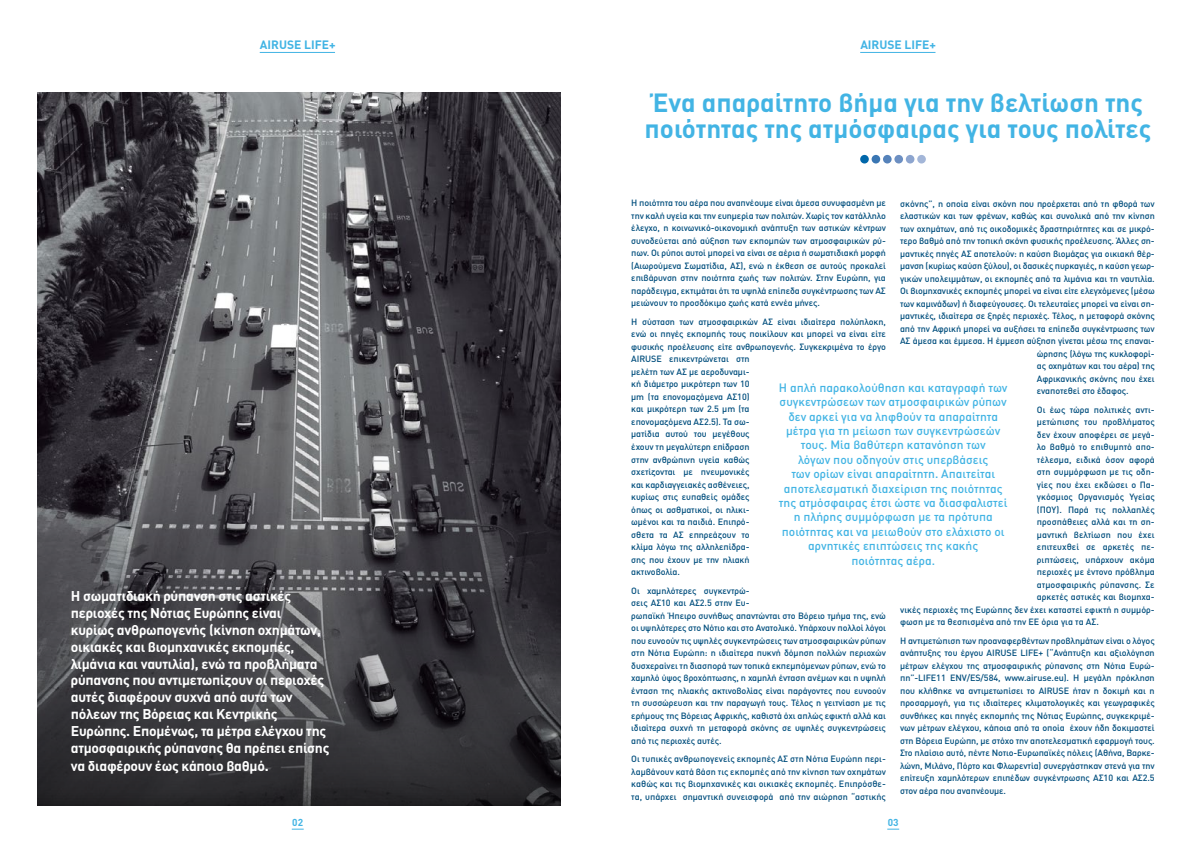
<style>
.page{position:relative;width:1191px;height:842px;background:#fff}
.page>*{position:absolute;margin:0;border:0;box-sizing:border-box;transform-origin:0 0}
.t1{font:700 26px/26px "DIN Pro";color:#42b4e4;text-align:center}
.t2{font:700 14px/16.9px "DIN Pro";letter-spacing:-.02em;color:#fff}
.t3{font:500 12px/14.4px "DIN Pro";color:#42b4e4;text-align:center}
.t4{font:700 12px "DIN Pro";color:#42b4e4}
.t5{font:700 10px "DIN Pro";color:#42b4e4}
.t6{font:500 9px/12.5px "DIN Pro";letter-spacing:-.01em;color:#004e7d;text-align:justify}
</style>
<div class="page">
<svg style="left:292px;top:829px;width:12px;height:1px"></svg>
<svg style="left:887px;top:829px;width:12px;height:1px"></svg>
<svg style="left:37px;top:93px;width:523px;height:713px;background:#49484d"></svg>
<hr style="left:260px;top:52px;width:75px;height:1px;background:#42b4e4">
<hr style="left:860px;top:52px;width:75px;height:1px;background:#42b4e4">
<div style="left:860px;top:155px;width:8px;height:8px;background:#0067aa;border-radius:50%"></div>
<div style="left:871px;top:155px;width:9px;height:8px;background:#3a76b3;border-radius:50%"></div>
<div style="left:883px;top:155px;width:8px;height:8px;background:#5582ba;border-radius:50%"></div>
<div style="left:894px;top:155px;width:9px;height:8px;background:#6c8fc2;border-radius:50%"></div>
<div style="left:905px;top:155px;width:9px;height:8px;background:#8da5cf;border-radius:50%"></div>
<div style="left:917px;top:155px;width:9px;height:8px;background:#a3b6d8;border-radius:50%"></div>
<h3 class="t4" style="left:260px;top:37px;width:77px">AIRUSE LIFE+</h3>
<h3 class="t4" style="left:860px;top:37px;width:77px">AIRUSE LIFE+</h3>
<p class="t2" style="left:71px;top:587px;width:260px">Η σωματιδιακή ρύπανση στις αστικές περιοχές της Νότιας Ευρώπης είναι<br>κυρίως ανθρωπογενής (κίνηση οχημάτων, οικιακές και βιομηχανικές εκπομπές, λιμάνια και ναυτιλία), ενώ τα προβλήματα ρύπανσης που αντιμετωπίζουν οι περιοχές αυτές διαφέρουν συχνά από αυτά των πόλεων της Βόρειας και Κεντρικής Ευρώπης. Επομένως, τα μέτρα ελέγχου της ατμοσφαιρικής ρύπανσης θα πρέπει επίσης να διαφέρουν έως κάποιο βαθμό.</p>
<h1 class="t1" style="left:644px;top:89px;width:508px">Ένα απαραίτητο βήμα για την βελτίωση της ποιότητας της ατμόσφαιρας για τους πολίτες</h1>
<p class="t6" style="left:631px;top:197px;width:256px">Η ποιότητα του αέρα που αναπνέουμε είναι άμεσα συνυφασμένη με την καλή υγεία και την ευημερία των πολιτών. Χωρίς τον κατάλληλο έλεγχο, η κοινωνικό-οικονομική ανάπτυξη των αστικών κέντρων συνοδεύεται από αύξηση των εκπομπών των ατμοσφαιρικών ρύ&shy;πων. Οι ρύποι αυτοί μπορεί να είναι σε αέρια ή σωματιδιακή μορφή (Αιωρούμενα Σωματίδια, ΑΣ), ενώ η έκθεση σε αυτούς προκαλεί επιβάρυνση στην ποιότητα ζωής των πολιτών. Στην Ευρώπη, για παράδειγμα, εκτιμάται ότι τα υψηλά επίπεδα συγκέντρωσης των ΑΣ μειώνουν το προσδόκιμο ζωής κατά εννέα μήνες.</p>
<p class="t6" style="left:631px;top:315px;width:256px;text-align:left">Η σύσταση των ατμοσφαιρικών ΑΣ είναι ιδιαίτερα πολύπλοκη, ενώ οι πηγές εκπομπής τους ποικίλουν και μπορεί να είναι είτε φυσικής προέλευσης είτε ανθρωπογενής. Συγκεκριμένα το έργο<br>AIRUSE επικεντρώνεται στη<br>μελέτη των ΑΣ με αεροδυναμι-<br>κή διάμετρο μικρότερη των 10<br>μm (τα επονομαζόμενα ΑΣ10)<br>και μικρότερη των 2.5 μm (τα<br>επονομαζόμενα ΑΣ2.5). Τα σω-<br>ματίδια αυτού του μεγέθους<br>έχουν τη μεγαλύτερη επίδραση<br>στην ανθρώπινη υγεία καθώς<br>σχετίζονται με πνευμονικές<br>και καρδιαγγειακές ασθένειες,<br>κυρίως στις ευπαθείς ομάδες<br>όπως οι ασθματικοί, οι ηλικι-<br>ωμένοι και τα παιδιά. Επιπρό-<br>σθετα τα ΑΣ επηρεάζουν το<br>κλίμα λόγω της αλληλεπίδρα-<br>σης που έχουν με την ηλιακή<br>ακτινοβολία.</p>
<p class="t6" style="left:631px;top:584px;width:256px;text-align:left">Οι χαμηλότερες συγκεντρώ-<br>σεις ΑΣ10 και ΑΣ2.5 στην Ευ-<br>ρωπαϊκή Ήπειρο συνήθως απαντώνται στο Βόρειο τμήμα της, ενώ οι υψηλότερες στο Νότιο και στο Ανατολικό. Υπάρχουν πολλοί λόγοι που ευνοούν τις υψηλές συγκεντρώσεις των ατμοσφαιρικών ρύπων στη Νότια Ευρώπη: η ιδιαίτερα πυκνή δόμηση πολλών περιοχών δυσχεραίνει τη διασπορά των τοπικά εκπεμπόμενων ρύπων, ενώ το χαμηλό ύψος βροχόπτωσης, η χαμηλή ένταση ανέμων και η υψηλή ένταση της ηλιακής ακτινοβολίας είναι παράγοντες που ευνοούν τη συσσώρευση και την παραγωγή τους. Τέλος η γειτνίαση με τις ερήμους της Βόρειας Αφρικής, καθιστά όχι απλώς εφικτή αλλά και ιδιαίτερα συχνή τη μεταφορά σκόνης σε υψηλές συγκεντρώσεις από τις περιοχές αυτές.</p>
<p class="t6" style="left:631px;top:752px;width:256px">Οι τυπικές ανθρωπογενείς εκπομπές ΑΣ στη Νότια Ευρώπη περι&shy;λαμβάνουν κατά βάση τις εκπομπές από την κίνηση των οχημάτων καθώς και τις βιομηχανικές και οικιακές εκπομπές. Επιπρόσθε&shy;τα, υπάρχει σημαντική συνεισφορά από την αιώρηση “αστικής</p>
<p class="t6" style="left:900px;top:197px;width:256px">σκόνης”, η οποία είναι σκόνη που προέρχεται από τη φθορά των</p>
<p class="t6" style="left:900px;top:209px;width:256px">ελαστικών και των φρένων, καθώς και συνολικά από την κίνηση</p>
<p class="t6" style="left:900px;top:222px;width:256px">των οχημάτων, από τις οικοδομικές δραστηριότητες και σε μικρό-</p>
<p class="t6" style="left:900px;top:234px;width:256px">τερο βαθμό από την τοπική σκόνη φυσικής προέλευσης. Άλλες ση-</p>
<p class="t6" style="left:900px;top:247px;width:256px">μαντικές πηγές ΑΣ αποτελούν: η καύση βιομάζας για οικιακή θέρ-</p>
<p class="t6" style="left:900px;top:259px;width:256px">μανση (κυρίως καύση ξύλου), οι δασικές πυρκαγιές, η καύση γεωρ-</p>
<p class="t6" style="left:900px;top:272px;width:256px">γικών υπολειμμάτων, οι εκπομπές από τα λιμάνια και τη ναυτιλία.</p>
<p class="t6" style="left:900px;top:284px;width:256px">Οι βιομηχανικές εκπομπές μπορεί να είναι είτε ελεγχόμενες (μέσω</p>
<p class="t6" style="left:900px;top:297px;width:256px">των καμινάδων) ή διαφεύγουσες. Οι τελευταίες μπορεί να είναι ση-</p>
<p class="t6" style="left:900px;top:309px;width:256px">μαντικές, ιδιαίτερα σε ξηρές περιοχές. Τέλος, η μεταφορά σκόνης</p>
<p class="t6" style="left:900px;top:322px;width:256px">από την Αφρική μπορεί να αυξήσει τα επίπεδα συγκέντρωσης των</p>
<p class="t6" style="left:900px;top:334px;width:256px">ΑΣ άμεσα και έμμεσα. Η έμμεση αύξηση γίνεται μέσω της επαναι-</p>
<p class="t6" style="left:1037px;top:347px;width:119px">ώρησης (λόγω της κυκλοφορί-</p>
<p class="t6" style="left:1037px;top:359px;width:119px">ας οχημάτων και του αέρα) της</p>
<p class="t6" style="left:1037px;top:372px;width:119px">Αφρικανικής σκόνης που έχει</p>
<p class="t6" style="left:1037px;top:384px;width:93px">εναποτεθεί στο έδαφος.</p>
<p class="t6" style="left:1037px;top:403px;width:119px">Οι έως τώρα πολιτικές αντι-</p>
<p class="t6" style="left:1037px;top:415px;width:119px">μετώπισης του προβλήματος</p>
<p class="t6" style="left:1037px;top:428px;width:119px">δεν έχουν αποφέρει σε μεγά-</p>
<p class="t6" style="left:1037px;top:440px;width:119px">λο βαθμό το επιθυμητό απο-</p>
<p class="t6" style="left:1037px;top:453px;width:119px">τέλεσμα, ειδικά όσον αφορά</p>
<p class="t6" style="left:1037px;top:465px;width:119px">στη συμμόρφωση με τις οδη-</p>
<p class="t6" style="left:1037px;top:478px;width:119px">γίες που έχει εκδώσει ο Πα-</p>
<p class="t6" style="left:1037px;top:490px;width:119px">γκόσμιος Οργανισμός Υγείας</p>
<p class="t6" style="left:1037px;top:503px;width:119px">(ΠΟΥ). Παρά τις πολλαπλές</p>
<p class="t6" style="left:1037px;top:515px;width:119px">προσπάθειες αλλά και τη ση-</p>
<p class="t6" style="left:1037px;top:528px;width:119px">μαντική βελτίωση που έχει</p>
<p class="t6" style="left:1037px;top:540px;width:119px">επιτευχθεί σε αρκετές πε-</p>
<p class="t6" style="left:1037px;top:553px;width:119px">ριπτώσεις, υπάρχουν ακόμα</p>
<p class="t6" style="left:1037px;top:565px;width:119px">περιοχές με έντονο πρόβλημα</p>
<p class="t6" style="left:1037px;top:578px;width:119px">ατμοσφαιρικής ρύπανσης. Σε</p>
<p class="t6" style="left:1037px;top:590px;width:119px">αρκετές αστικές και βιομηχα-</p>
<p class="t6" style="left:900px;top:603px;width:256px">νικές περιοχές της Ευρώπης δεν έχει καταστεί εφικτή η συμμόρ-</p>
<p class="t6" style="left:900px;top:615px;width:200px">φωση με τα θεσπισμένα από την ΕΕ όρια για τα ΑΣ.</p>
<p class="t6" style="left:900px;top:634px;width:256px">Η αντιμετώπιση των προαναφερθέντων προβλημάτων είναι ο λόγος ανάπτυξης του έργου AIRUSE LIFE+ (“Ανάπτυξη και αξιολόγηση μέτρων ελέγχου της ατμοσφαιρικής ρύπανσης στη Νότια Ευρώ&shy;πη”-LIFE11 ENV/ES/584, www.airuse.eu). Η μεγάλη πρόκληση που κλήθηκε να αντιμετωπίσει το AIRUSE ήταν η δοκιμή και η προσαρμογή, για τις ιδιαίτερες κλιματολογικές και γεωγραφικές συνθήκες και πηγές εκπομπής της Νότιας Ευρώπης, συγκεκριμέ&shy;νων μέτρων ελέγχου, κάποια από τα οποία έχουν ήδη δοκιμαστεί στη Βόρεια Ευρώπη, με στόχο την αποτελεσματική εφαρμογή τους.<br>Στο πλαίσιο αυτό, πέντε Νοτιο-Ευρωπαϊκές πόλεις (Αθήνα, Βαρκε&shy;λώνη, Μιλάνο, Πόρτο και Φλωρεντία) συνεργάστηκαν στενά για την επίτευξη χαμηλότερων επιπέδων συγκέντρωσης ΑΣ10 και ΑΣ2.5 στον αέρα που αναπνέουμε.</p>
<p class="t3" style="left:779px;top:380px;width:230px">Η απλή παρακολούθηση και καταγραφή των συγκεντρώσεων των ατμοσφαιρικών ρύπων δεν αρκεί για να ληφθούν τα απαραίτητα μέτρα για τη μείωση των συγκεντρώσεών τους. Μία βαθύτερη κατανόηση των<br>λόγων που οδηγούν στις υπερβάσεις<br>των ορίων είναι απαραίτητη. Απαιτείται αποτελεσματική διαχείριση της ποιότητας της ατμόσφαιρας έτσι ώστε να διασφαλιστεί η πλήρης συμμόρφωση με τα πρότυπα ποιότητας και να μειωθούν στο ελάχιστο οι αρνητικές επιπτώσεις της κακής<br>ποιότητας αέρα.</p>
<p class="t5" style="left:292px;top:815px;width:12px">02</p>
<p class="t5" style="left:887px;top:815px;width:12px">03</p>
</div>
